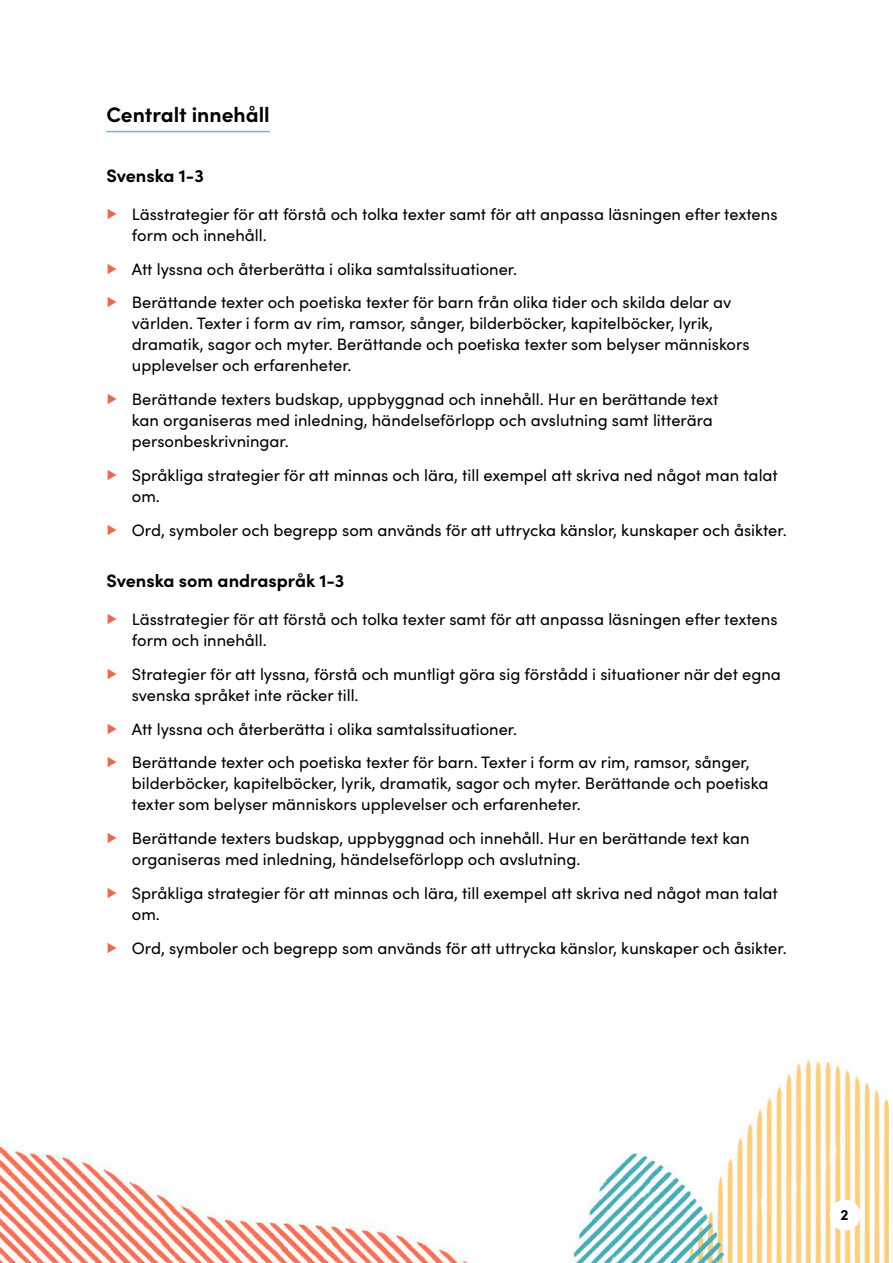
<style>
.page{position:relative;width:893px;height:1263px;background:#fff}
.page>*{position:absolute;margin:0;border:0;box-sizing:border-box;transform-origin:0 0}
.t1{font:700 21px "Sofia Pro";color:#000}
.t2{font:700 18px "Sofia Pro";color:#000}
.t3{font:16.5px/21px "Sofia Pro";color:#000}
.t4{font:700 15px "Sofia Pro";color:#000}
.s1{font-weight:700;color:#ea684f}
</style>
<div class="page">
<img style="left:0;top:1060px;width:889px;height:203px">
<div style="left:830px;top:1199px;width:30px;height:31px;background:#fff;border-radius:50%"></div>
<img style="left:892px;top:1128px;width:1px;height:135px">
<hr style="left:106px;top:131px;width:164px;height:1px;background:#7bb3be">
<p class="t1" style="left:106px;top:98px;width:165px">Centralt innehåll</p>
<p class="t2" style="left:106px;top:162px;width:99px">Svenska 1-3</p>
<p class="t3" style="left:132px;top:203px;width:647px;text-indent:-26px"><span class="s1">▶</span> Lässtrategier för att förstå och tolka texter samt för att anpassa läsningen efter textens form och innehåll.</p>
<p class="t3" style="left:106px;top:251px;width:627px;line-height:33.8px"><span class="s1">▶</span> Att lyssna och återberätta i olika samtalssituationer.<br><span class="s1">▶</span> Berättande texter och poetiska texter för barn från olika tider och skilda delar av</p>
<p class="t3" style="left:132px;top:312px;width:619px">världen. Texter i form av rim, ramsor, sånger, bilderböcker, kapitelböcker, lyrik, dramatik, sagor och myter. Berättande och poetiska texter som belyser människors upplevelser och erfarenheter.</p>
<p class="t3" style="left:132px;top:388px;width:588px;text-indent:-26px"><span class="s1">▶</span> Berättande texters budskap, uppbyggnad och innehåll. Hur en berättande text kan organiseras med inledning, händelseförlopp och avslutning samt litterära personbeskrivningar.</p>
<p class="t3" style="left:132px;top:464px;width:648px;text-indent:-26px"><span class="s1">▶</span> Språkliga strategier för att minnas och lära, till exempel att skriva ned något man talat om.</p>
<p class="t3" style="left:106px;top:518px;width:682px"><span class="s1">▶</span> Ord, symboler och begrepp som används för att uttrycka känslor, kunskaper och åsikter.</p>
<p class="t2" style="left:106px;top:567px;width:240px">Svenska som andraspråk 1-3</p>
<p class="t3" style="left:132px;top:608px;width:647px;text-indent:-26px"><span class="s1">▶</span> Lässtrategier för att förstå och tolka texter samt för att anpassa läsningen efter textens form och innehåll.</p>
<p class="t3" style="left:132px;top:663px;width:651px;text-indent:-26px"><span class="s1">▶</span> Strategier för att lyssna, förstå och muntligt göra sig förstådd i situationer när det egna svenska språket inte räcker till.</p>
<p class="t3" style="left:106px;top:711px;width:645px;line-height:33.8px"><span class="s1">▶</span> Att lyssna och återberätta i olika samtalssituationer.<br><span class="s1">▶</span> Berättande texter och poetiska texter för barn. Texter i form av rim, ramsor, sånger,</p>
<p class="t3" style="left:132px;top:772px;width:638px">bilderböcker, kapitelböcker, lyrik, dramatik, sagor och myter. Berättande och poetiska texter som belyser människors upplevelser och erfarenheter.</p>
<p class="t3" style="left:132px;top:827px;width:619px;text-indent:-26px"><span class="s1">▶</span> Berättande texters budskap, uppbyggnad och innehåll. Hur en berättande text kan organiseras med inledning, händelseförlopp och avslutning.</p>
<p class="t3" style="left:132px;top:882px;width:648px;text-indent:-26px"><span class="s1">▶</span> Språkliga strategier för att minnas och lära, till exempel att skriva ned något man talat om.</p>
<p class="t3" style="left:106px;top:936px;width:682px"><span class="s1">▶</span> Ord, symboler och begrepp som används för att uttrycka känslor, kunskaper och åsikter.</p>
<p class="t4" style="left:841px;top:1204px;width:10px">2</p>
</div>
